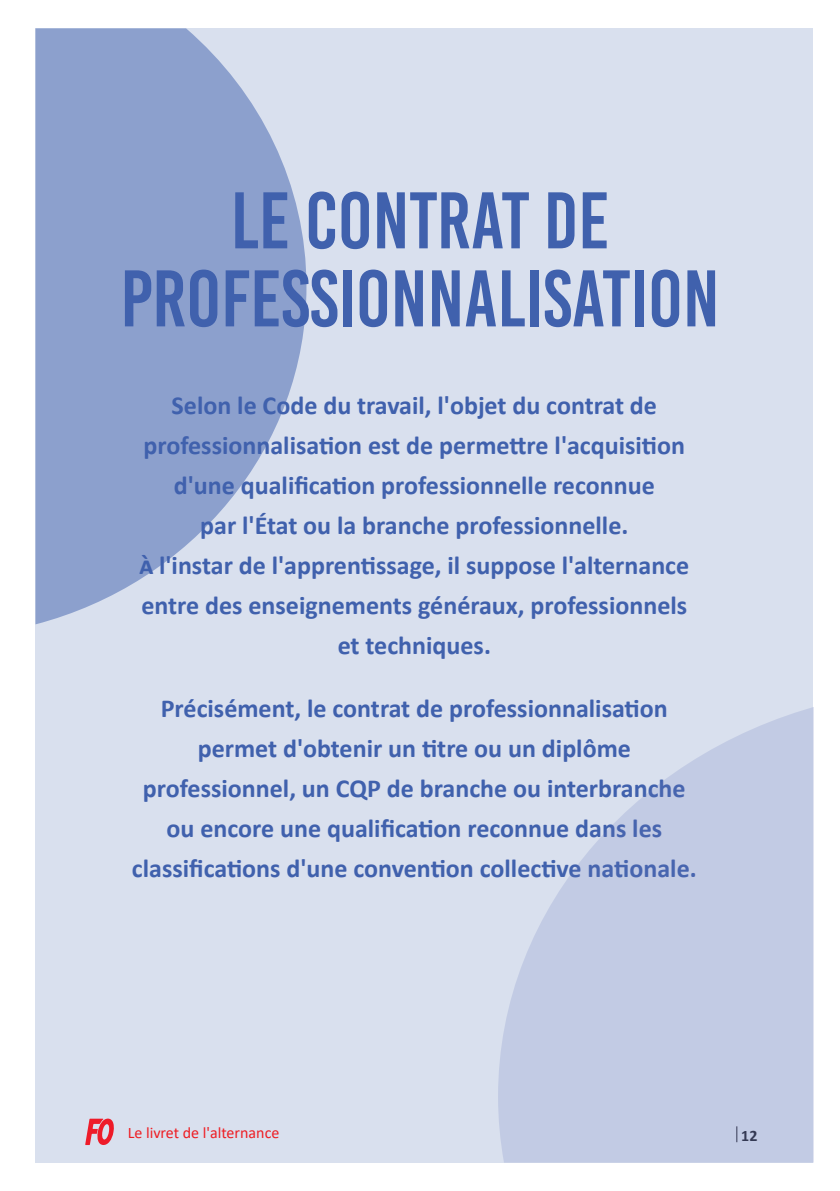
<style>
.page{position:relative;width:840px;height:1191px;background:#fff}
.page>*{position:absolute;margin:0;border:0;box-sizing:border-box;transform-origin:0 0}
.t1{font:80px/78px "Bebas Kai";color:#4061ad;text-align:center}
.t2{font:700 26px/40px "Calibri";color:#4061ad;text-align:center}
.t3{font:16px "Calibri";color:#ee1d23}
.t4{font:700 16px "Calibri";color:#231f20}
</style>
<div class="page">
<div style="left:35px;top:28px;width:777px;height:1134px;background:#d9e0ee"></div>
<svg style="left:35px;top:28px;width:271px;height:596px;fill:#8ca0cd"></svg>
<svg style="left:498px;top:700px;width:316px;height:462px;fill:#c2cbe4"></svg>
<svg style="left:85px;top:1118px;width:29px;height:27px"></svg>
<svg style="left:139px;top:555px;width:14px;height:19px"></svg>
<p class="t1" style="left:120px;top:182px;width:600px">LE CONTRAT DE<br>PROFESSIONNALISATION</p>
<p class="t2" style="left:171px;top:385px;width:486px">Selon le Code du travail, l'objet du contrat de</p>
<p class="t2" style="left:143px;top:425px;width:543px">professionnalisation est de permettre l'acquisition</p>
<p class="t2" style="left:174px;top:465px;width:482px">d'une qualification professionnelle reconnue</p>
<p class="t2" style="left:200px;top:505px;width:429px">par l'État ou la branche professionnelle.</p>
<p class="t2" style="left:159px;top:545px;width:531px">l'instar de l'apprentissage, il suppose l'alternance</p>
<p class="t2" style="left:141px;top:585px;width:547px">entre des enseignements généraux, professionnels</p>
<p class="t2" style="left:337px;top:625px;width:155px">et techniques.</p>
<p class="t2" style="left:132px;top:688px;width:566px">Précisément, le contrat de professionnalisation permet d'obtenir un titre ou un diplôme professionnel, un CQP de branche ou interbranche ou encore une qualification reconnue dans les classifications d'une convention collective nationale.</p>
<p class="t3" style="left:128px;top:1121px;width:153px">Le livret de l'alternance</p>
<p class="t4" style="left:740px;top:1124px;width:18px">12</p>
</div>
